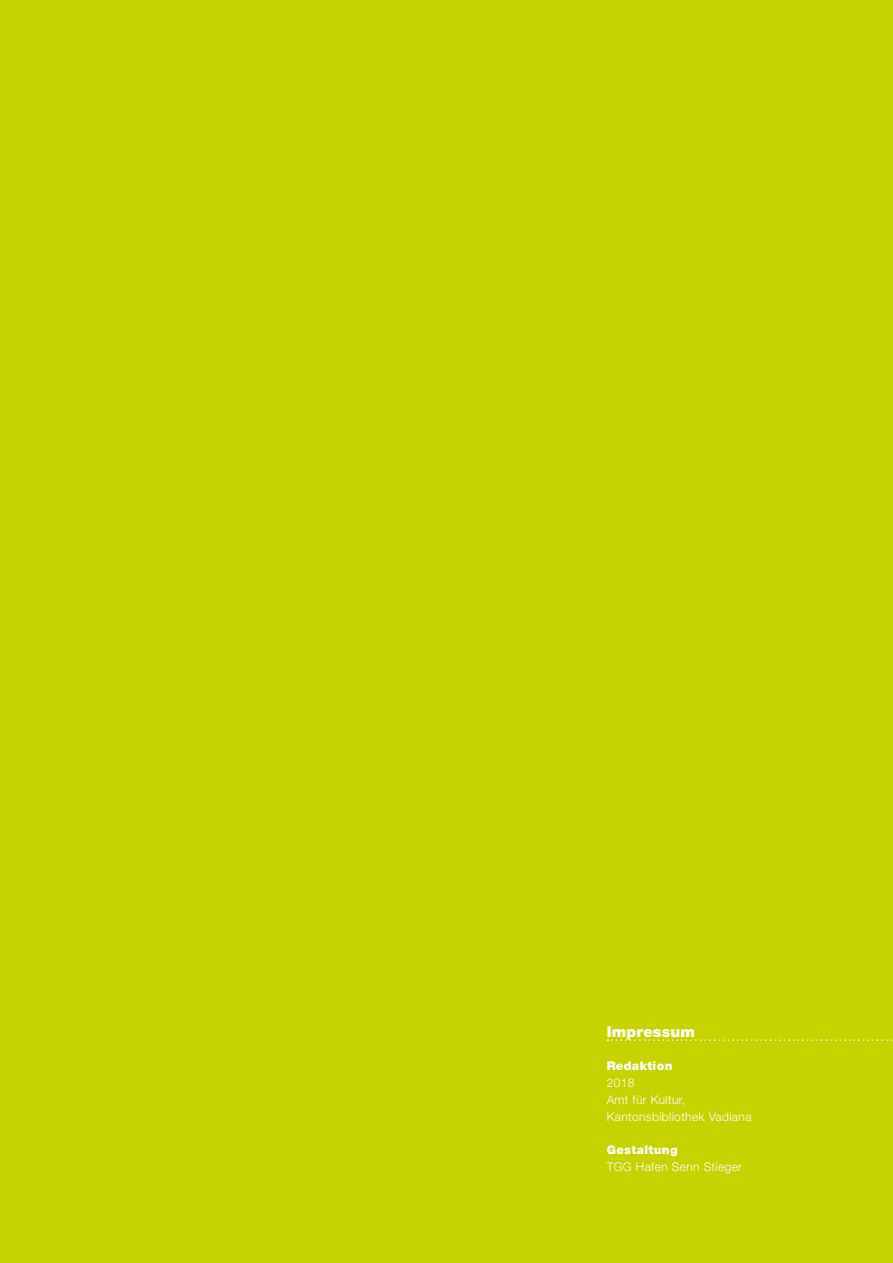
<style>
.page{position:relative;width:893px;height:1263px;background:#c7d300}
.page>*{position:absolute;margin:0;border:0;box-sizing:border-box;transform-origin:0 0}
.t1{font:900 15px "Helvetica Neue LT Std";letter-spacing:.015em;color:#fff}
.Helvetiva_Light_8_11{font:300 12px/16.8px "Helvetica Neue LT Std";letter-spacing:.03em;color:#fff}
.Helvetiva_Light_8_11-2{font:900 12px "Helvetica Neue LT Std";letter-spacing:.03em;color:#fff}
</style>
<div class="page">
<svg style="left:607px;top:1039px;width:286px;height:2px"></svg>
<p class="t1" style="left:607px;top:1022px;width:90px">Impressum</p>
<p class="Helvetiva_Light_8_11-2" style="left:607px;top:1059px;width:67px">Redaktion</p>
<p class="Helvetiva_Light_8_11" style="left:607px;top:1074px;width:29px">2018</p>
<p class="Helvetiva_Light_8_11" style="left:607px;top:1091px;width:146px">Amt für Kultur,<br>Kantonsbibliothek Vadiana</p>
<p class="Helvetiva_Light_8_11-2" style="left:607px;top:1143px;width:73px">Gestaltung</p>
<p class="Helvetiva_Light_8_11" style="left:607px;top:1158px;width:137px">TGG Hafen Senn Stieger</p>
</div>
